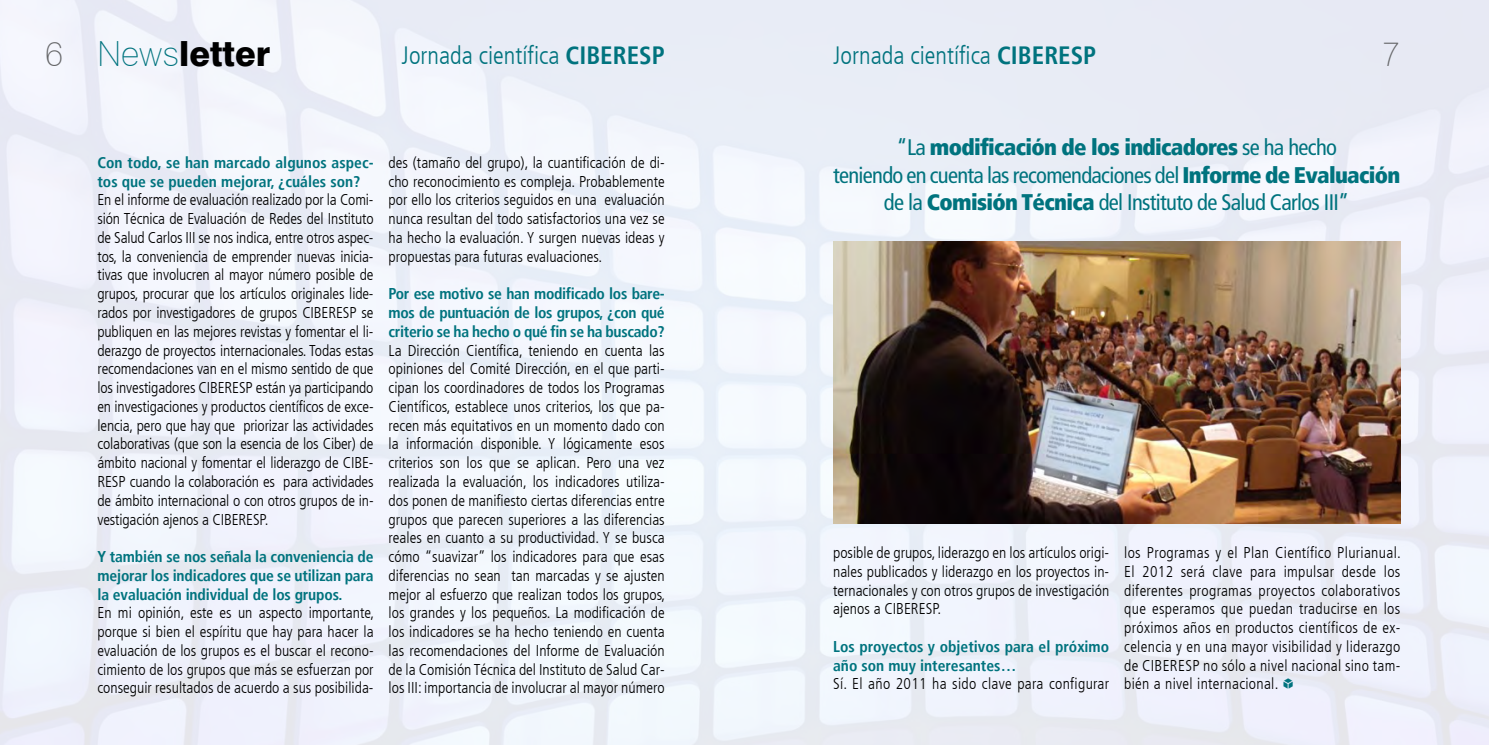
<style>
.page{position:relative;width:1489px;height:745px;background:#fff}
.page>*{position:absolute;margin:0;border:0;box-sizing:border-box;transform-origin:0 0}
.t1{font:800 34.62px "Swiss 721 BT";color:#000}
.t2{font:100 34.62px "Swiss 721 BT";color:#646567}
.t3{font:300 condensed 25px "Frutiger LT";color:#00737e}
.t4{font:condensed 22.5px/27.5px "Frutiger LT";letter-spacing:-.03em;color:#00737e;text-align:center}
.t5{font:300 condensed 15.62px/18.8px "Frutiger LT";color:#000;text-align:justify}
.t6{font:700 condensed 15.62px/18.8px "Frutiger LT";color:#00737e}
.t7{font:300 condensed 15.62px "Frutiger LT";letter-spacing:.02em;color:#000}
.s1{font-weight:100;color:#646567}
.s2{font-weight:100;color:#00737e}
.s3{font-weight:700}
.s4{font-weight:900}
.s5{color:#00737e}
</style>
<div class="page">
<img style="left:0;top:0;width:1488px;height:744px">
<img style="left:833px;top:241px;width:567px;height:282px">
<h1 class="t1" style="left:45px;top:32px;width:227px"><span class="s1">6</span> <span class="s2">News</span>letter</h1>
<h2 class="t3" style="left:401px;top:41px;width:264px">Jornada científica <span class="s3">CIBERESP</span></h2>
<p class="t6" style="left:97px;top:153px;width:277px">Con todo, se han marcado algunos aspec&shy;tos que se pueden mejorar, ¿cuáles son?</p>
<p class="t5" style="left:97px;top:191px;width:278px">En el informe de evaluación realizado por la Comi&shy;sión Técnica de Evaluación de Redes del Instituto de Salud Carlos III se nos indica, entre otros aspec&shy;tos, la conveniencia de emprender nuevas inicia&shy;tivas que involucren al mayor número posible de grupos, procurar que los artículos originales lide&shy;rados por investigadores de grupos CIBERESP se publiquen en las mejores revistas y fomentar el li&shy;derazgo de proyectos internacionales. Todas estas recomendaciones van en el mismo sentido de que los investigadores CIBERESP están ya participando en investigaciones y productos científicos de exce&shy;lencia, pero que hay que priorizar las actividades colaborativas (que son la esencia de los Ciber) de ámbito nacional y fomentar el liderazgo de CIBE-RESP cuando la colaboración es para actividades de ámbito internacional o con otros grupos de in&shy;vestigación ajenos a CIBERESP.</p>
<p class="t6" style="left:97px;top:547px;width:277px;text-align:justify">Y también se nos señala la conveniencia de mejorar los indicadores que se utilizan para la evaluación individual de los grupos.</p>
<p class="t5" style="left:97px;top:603px;width:278px">En mi opinión, este es un aspecto importante, porque si bien el espíritu que hay para hacer la evaluación de los grupos es el buscar el recono&shy;cimiento de los grupos que más se esfuerzan por conseguir resultados de acuerdo a sus posibilida-</p>
<p class="t5" style="left:388px;top:153px;width:277px">des (tamaño del grupo), la cuantificación de di&shy;cho reconocimiento es compleja. Probablemente por ello los criterios seguidos en una evaluación nunca resultan del todo satisfactorios una vez se ha hecho la evaluación. Y surgen nuevas ideas y propuestas para futuras evaluaciones.</p>
<p class="t6" style="left:388px;top:284px;width:277px;text-align:justify">Por ese motivo se han modificado los bare&shy;mos de puntuación de los grupos, ¿con qué criterio se ha hecho o qué fin se ha buscado?</p>
<p class="t5" style="left:388px;top:341px;width:278px">La Dirección Científica, teniendo en cuenta las opiniones del Comité Dirección, en el que parti&shy;cipan los coordinadores de todos los Programas Científicos, establece unos criterios, los que pa&shy;recen más equitativos en un momento dado con la información disponible. Y lógicamente esos criterios son los que se aplican. Pero una vez realizada la evaluación, los indicadores utiliza&shy;dos ponen de manifiesto ciertas diferencias entre grupos que parecen superiores a las diferencias reales en cuanto a su productividad. Y se busca cómo “suavizar” los indicadores para que esas diferencias no sean tan marcadas y se ajusten mejor al esfuerzo que realizan todos los grupos, los grandes y los pequeños. La modificación de los indicadores se ha hecho teniendo en cuenta las recomendaciones del Informe de Evaluación de la Comisión Técnica del Instituto de Salud Car&shy;los III: importancia de involucrar al mayor número</p>
<h2 class="t3" style="left:833px;top:41px;width:264px">Jornada científica <span class="s3">CIBERESP</span></h2>
<h1 class="t2" style="left:1382px;top:32px;width:20px">7</h1>
<h3 class="t4" style="left:833px;top:134px;width:568px">“La <span class="s4">modificación de los indicadores</span> se ha hecho<br>teniendo en cuenta las recomendaciones del <span class="s4">Informe de Evaluación </span>de la <span class="s4">Comisión Técnica</span> del Instituto de Salud Carlos III”</h3>
<p class="t5" style="left:833px;top:543px;width:277px">posible de grupos, liderazgo en los artículos origi&shy;nales publicados y liderazgo en los proyectos in&shy;ternacionales y con otros grupos de investigación ajenos a CIBERESP.</p>
<p class="t6" style="left:833px;top:636px;width:277px">Los proyectos y objetivos para el próximo año son muy interesantes…</p>
<p class="t7" style="left:833px;top:674px;width:277px">Sí. El año 2011 ha sido clave para configurar</p>
<p class="t5" style="left:1124px;top:543px;width:278px">los Programas y el Plan Científico Plurianual.<br>El 2012 será clave para impulsar desde los diferentes programas proyectos colaborativos que esperamos que puedan traducirse en los próximos años en productos científicos de ex&shy;celencia y en una mayor visibilidad y liderazgo de CIBERESP no sólo a nivel nacional sino tam&shy;bién a nivel internacional. <span class="s5">✔</span></p>
</div>
